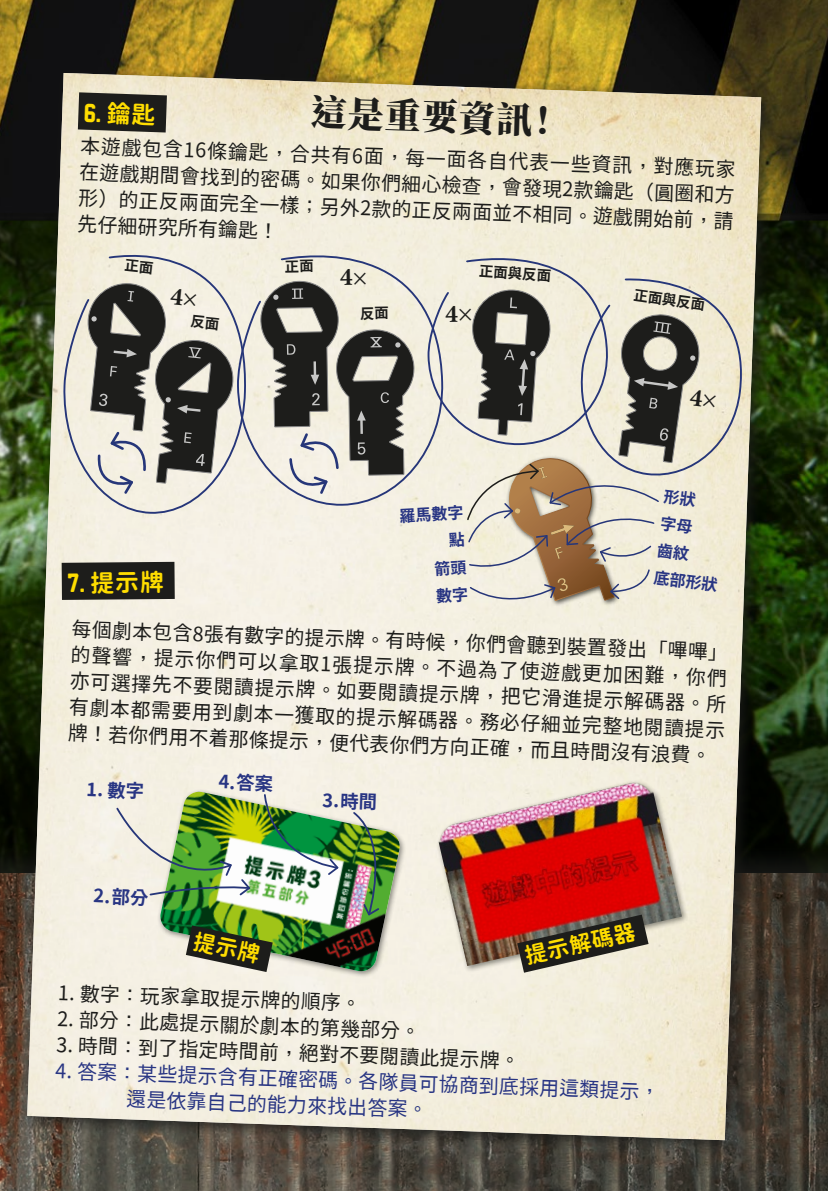
<style>
.page{position:relative;width:828px;height:1191px;background:#fff}
.page>*{position:absolute;margin:0;border:0;box-sizing:border-box;transform-origin:0 0}
.t1{font:800 36px "Source Han Serif TC";color:#1d1d1b}
.t2{font:24px "Gen Sen Rounded TW B";color:#fd0}
.t3{font:24px "New Athletic M54";color:#fd0}
.t4{font:22px "Gen Sen Rounded TW B";color:#fd0}
.t5{font:20px/26px "Taipei Sans TC Beta";color:#1d1d1b;text-align:justify}
.t6{font:20px/26px "Taipei Sans TC Beta";color:#283583}
.t7{font:700 18.4px "Taipei Sans TC Beta";color:#283583}
.t8{font:17.2px "Univers LT Std";color:#1d1d1b}
.t9{font:700 16px/27.2px "Taipei Sans TC Beta";color:#283583;text-align:right}
.t10{font:700 14.4px "Taipei Sans TC Beta";color:#1d1d1b}
.s1{font-family:"Gen Sen Rounded TW B"}
.s2{font-family:"New Athletic M54"}
</style>
<div class="page">
<img style="left:0;top:0;width:828px;height:367px">
<svg style="left:0;top:415px;width:828px;height:428px;background:#203511"></svg>
<img style="left:0;top:873px;width:828px;height:318px">
<div style="left:19px;top:65px;width:758px;height:1091px;background:#1d1d1b;opacity:.8"></div>
<img style="left:27px;top:73px;width:734px;height:1067px">
<div style="left:62px;top:562px;width:113px;height:38px;background:#1d1d1b"></div>
<svg style="left:78px;top:92px;width:89px;height:40px;background:#2f2e2a"></svg>
<svg style="left:250px;top:250px;width:194px;height:256px;background:#e8e5da"></svg>
<svg style="left:60px;top:250px;width:190px;height:266px;background:#e6e2d8"></svg>
<div style="left:157px;top:788px;width:250px;height:190px;background:#1d1d1b;opacity:.5"></div>
<img style="left:159px;top:791px;width:241px;height:181px">
<img style="left:351px;top:810px;width:39px;height:107px">
<svg style="left:115px;top:806px;width:137px;height:91px;background:#aac38c"></svg>
<img style="left:263px;top:793px;width:77px;height:83px">
<div style="left:436px;top:780px;width:252px;height:192px;background:#1d1d1b;opacity:.5"></div>
<img style="left:435px;top:777px;width:247px;height:189px">
<svg style="left:517px;top:914px;width:131px;height:58px;background:#72544d"></svg>
<svg style="left:125px;top:259px;width:28px;height:15px"></svg>
<svg style="left:428px;top:254px;width:325px;height:358px;background:#cac4b3"></svg>
<svg style="left:254px;top:259px;width:160px;height:237px;background:#a09e96"></svg>
<svg style="left:86px;top:280px;width:150px;height:219px;background:#93918a"></svg>
<svg style="left:186px;top:925px;width:87px;height:47px;background:#545f43"></svg>
<p class="t3" style="left:85px;top:99px;width:73px;rotate:2deg">6. <span class="s1">鑰匙</span></p>
<h1 class="t1" style="left:311px;top:92px;width:252px;rotate:2deg">這是重要資訊！</h1>
<p class="t8" style="left:107px;top:126px;width:48px;rotate:-1deg">BACK</p>
<p class="t8" style="left:349px;top:121px;width:48px;rotate:-1deg">BACK</p>
<p class="t5" style="left:81px;top:134px;width:657px;rotate:2deg">本遊戲包含16條鑰匙，合共有6面，每一面各自代表一些資訊，對應玩家在遊戲期間會找到的密碼。如果你們細心檢查，會發現2款鑰匙（圓圈和方形）的正反兩面完全一樣；另外2款的正反兩面並不相同。遊戲開始前，請先仔細研究所有鑰匙！</p>
<p class="t8" style="left:177px;top:300px;width:48px;rotate:6deg">BACK</p>
<p class="t2" style="left:68px;top:569px;width:98px"><span class="s2">7.</span> 提示牌</p>
<p class="t10" style="left:480px;top:263px;width:74px;rotate:4deg">正面與反面</p>
<p class="t9" style="left:399px;top:503px;width:66px;rotate:-3deg">羅馬數字點<br>箭頭<br>數字</p>
<p class="t10" style="left:635px;top:286px;width:74px;rotate:8deg">正面與反面</p>
<p class="t9" style="left:665px;top:483px;width:66px;text-align:left;rotate:7deg">形狀<br>字母<br>齒紋<br>底部形狀</p>
<p class="t5" style="left:72px;top:616px;width:658px;rotate:2deg">每個劇本包含8張有數字的提示牌。有時候，你們會聽到裝置發出「嗶嗶」的聲響，提示你們可以拿取1張提示牌。不過為了使遊戲更加困難，你們亦可選擇先不要閱讀提示牌。如要閱讀提示牌，把它滑進提示解碼器。所有劇本都需要用到劇本一獲取的提示解碼器。務必仔細並完整地閱讀提示牌！若你們用不着那條提示，便代表你們方向正確，而且時間沒有浪費。</p>
<p class="t7" style="left:87px;top:779px;width:59px;rotate:2deg">1. 數字</p>
<p class="t7" style="left:94px;top:885px;width:56px;rotate:3deg">2.部分</p>
<p class="t7" style="left:219px;top:771px;width:56px;rotate:2deg">4.答案</p>
<p class="t7" style="left:323px;top:790px;width:56px;rotate:2deg">3.時間</p>
<p class="t4" style="left:522px;top:944px;width:114px;rotate:-13deg">提示解碼器</p>
<p class="t5" style="left:59px;top:980px;width:304px;rotate:2deg">1. 數字：玩家拿取提示牌的順序。</p>
<p class="t5" style="left:58px;top:1006px;width:365px;rotate:2deg">2. 部分：此處提示關於劇本的第幾部分。</p>
<p class="t5" style="left:57px;top:1032px;width:465px;rotate:2deg">3. 時間：到了指定時間前，絕對不要閱讀此提示牌。</p>
<p class="t6" style="left:128px;top:1060px;width:534px;text-indent:-72px;rotate:2deg">4. 答案：某些提示含有正確密碼。各隊員可協商到底採用這類提示，還是依靠自己的能力來找出答案。</p>
</div>
